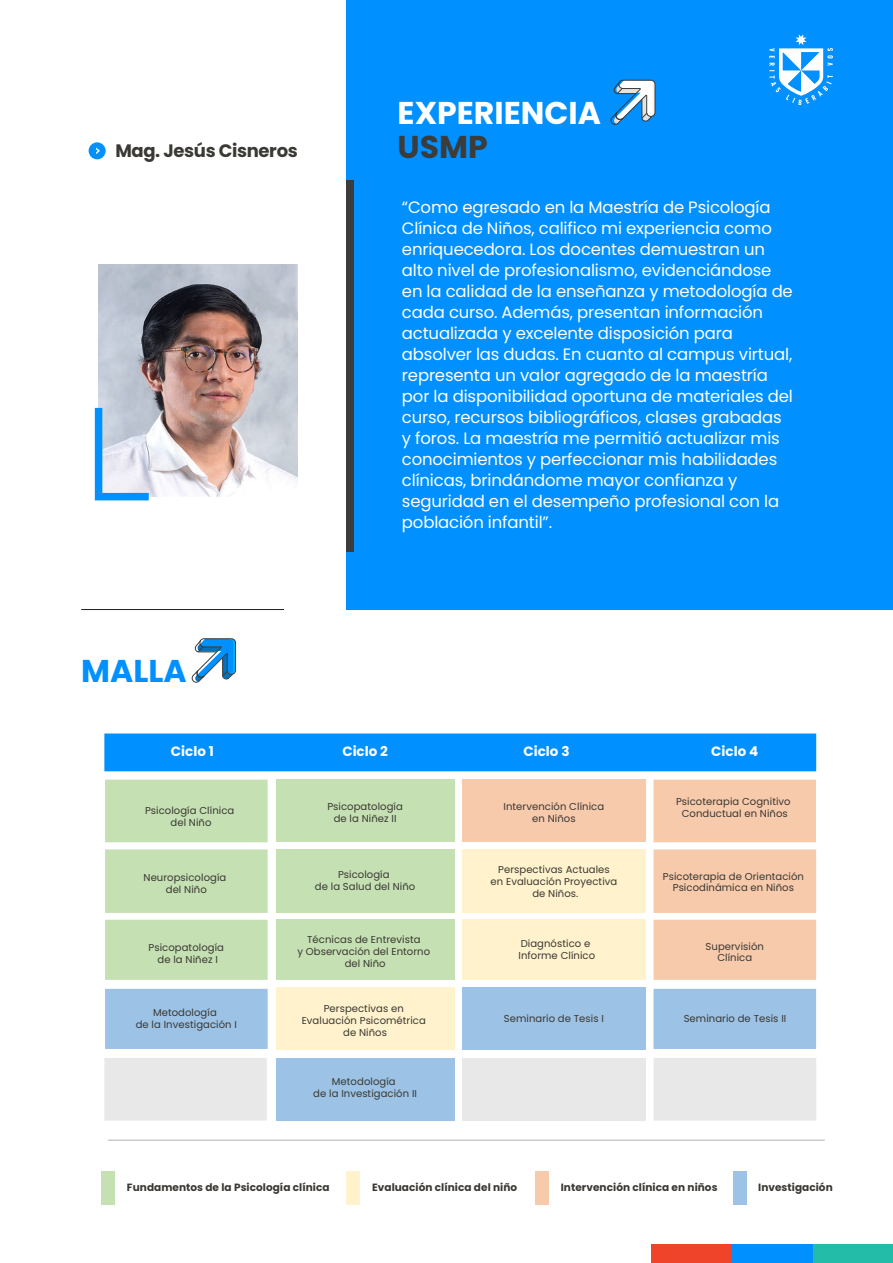
<style>
.page{position:relative;width:893px;height:1263px;background:#fff}
.page>*{position:absolute;margin:0;border:0;box-sizing:border-box;transform-origin:0 0}
.t1{font:700 31.5px "Poppins";color:#fff}
.t2{font:700 31.5px "Poppins";color:#0090ff}
.t3{font:700 31.5px "Poppins";color:#3c3c3b}
.t4{font:700 18px "Poppins";letter-spacing:-.02em;color:#3b3933}
.t5{font:16.5px/21px "Poppins";letter-spacing:-.01em;color:#fff}
.t6{font:700 13.5px "Poppins";color:#fff}
.t7{font:700 10.5px "Poppins";letter-spacing:.005em;color:#3a3832}
.t8{font:10.05px/12px "Poppins";letter-spacing:.005em;color:#3a3832;text-align:center}
</style>
<div class="page">
<img style="left:99px;top:265px;width:198px;height:232px">
<svg style="left:191px;top:638px;width:45px;height:45px"></svg>
<div style="left:346px;top:0;width:547px;height:609px;background:#0090ff"></div>
<div style="left:652px;top:1245px;width:80px;height:18px;background:#ef4429"></div>
<div style="left:812px;top:1245px;width:81px;height:18px;background:#22bca8"></div>
<div style="left:732px;top:1245px;width:80px;height:18px;background:#0090ff"></div>
<div style="left:104px;top:733px;width:712px;height:38px;background:#0090ff"></div>
<div style="left:105px;top:780px;width:163px;height:62px;background:#c5e0b3"></div>
<div style="left:462px;top:780px;width:184px;height:62px;background:#f7caac"></div>
<div style="left:276px;top:780px;width:179px;height:62px;background:#c5e0b3"></div>
<div style="left:653px;top:780px;width:163px;height:63px;background:#f7caac"></div>
<div style="left:462px;top:849px;width:184px;height:64px;background:#fff2cc"></div>
<div style="left:276px;top:849px;width:179px;height:64px;background:#c5e0b3"></div>
<div style="left:105px;top:920px;width:163px;height:60px;background:#c5e0b3"></div>
<div style="left:105px;top:989px;width:163px;height:60px;background:#9cc2e5"></div>
<div style="left:105px;top:849px;width:163px;height:64px;background:#c5e0b3"></div>
<div style="left:653px;top:920px;width:163px;height:60px;background:#f7caac"></div>
<div style="left:653px;top:989px;width:163px;height:60px;background:#9cc2e5"></div>
<div style="left:653px;top:849px;width:163px;height:64px;background:#f7caac"></div>
<div style="left:462px;top:920px;width:184px;height:60px;background:#fff2cc"></div>
<div style="left:276px;top:920px;width:179px;height:60px;background:#c5e0b3"></div>
<div style="left:654px;top:1058px;width:162px;height:62px;background:#e8e8e8"></div>
<div style="left:462px;top:987px;width:184px;height:63px;background:#9cc2e5"></div>
<div style="left:462px;top:1058px;width:184px;height:62px;background:#e8e8e8"></div>
<div style="left:276px;top:987px;width:179px;height:63px;background:#fff2cc"></div>
<div style="left:104px;top:1058px;width:163px;height:62px;background:#e8e8e8"></div>
<div style="left:276px;top:1058px;width:179px;height:62px;background:#9cc2e5"></div>
<div style="left:733px;top:1171px;width:14px;height:33px;background:#9cc2e5"></div>
<div style="left:535px;top:1171px;width:14px;height:33px;background:#f7caac"></div>
<div style="left:346px;top:1171px;width:14px;height:33px;background:#fff2cc"></div>
<div style="left:101px;top:1171px;width:14px;height:33px;background:#c5e0b3"></div>
<div style="left:89px;top:142px;width:17px;height:17px;background:#0090ff;border-radius:50%"></div>
<svg style="left:96px;top:148px;width:4px;height:6px"></svg>
<hr style="left:108px;top:1140px;width:717px;height:1px;background:#b1b1b1">
<div style="left:346px;top:180px;width:8px;height:372px;background:#3c3c3b"></div>
<svg style="left:769px;top:34px;width:64px;height:71px"></svg>
<svg style="left:610px;top:79px;width:46px;height:46px"></svg>
<svg style="left:94px;top:400px;width:62px;height:101px"></svg>
<hr style="left:81px;top:609px;width:203px;height:1px;background:#212121">
<p class="t4" style="left:115px;top:140px;width:184px">Mag. Jesús Cisneros</p>
<h1 class="t2" style="left:81px;top:653px;width:107px">MALLA</h1>
<h1 class="t1" style="left:398px;top:95px;width:205px">EXPERIENCIA</h1>
<h1 class="t3" style="left:398px;top:128px;width:92px">USMP</h1>
<p class="t5" style="left:402px;top:197px;width:392px">“Como egresado en la Maestría de Psicología Clínica de Niños, califico mi experiencia como enriquecedora. Los docentes demuestran un alto nivel de profesionalismo, evidenciándose en la calidad de la enseñanza y metodología de cada curso. Además, presentan información actualizada y excelente disposición para absolver las dudas. En cuanto al campus virtual, representa un valor agregado de la maestría por la disponibilidad oportuna de materiales del curso, recursos bibliográficos, clases grabadas y foros. La maestría me permitió actualizar mis conocimientos y perfeccionar mis habilidades clínicas, brindándome mayor confianza y seguridad en el desempeño profesional con la población infantil”.</p>
<p class="t6" style="left:171px;top:744px;width:44px">Ciclo 1</p>
<p class="t6" style="left:342px;top:744px;width:47px">Ciclo 2</p>
<p class="t6" style="left:523px;top:744px;width:48px">Ciclo 3</p>
<p class="t6" style="left:711px;top:744px;width:49px">Ciclo 4</p>
<p class="t8" style="left:145px;top:804px;width:91px">Psicología Clínica del Niño</p>
<p class="t8" style="left:327px;top:801px;width:77px">Psicopatología de la Niñez II</p>
<p class="t8" style="left:504px;top:801px;width:102px">Intervención Clínica en Niños</p>
<p class="t8" style="left:676px;top:795px;width:116px">Psicoterapia Cognitivo<br>Conductual en Niños</p>
<p class="t8" style="left:144px;top:872px;width:84px">Neuropsicología del Niño</p>
<p class="t8" style="left:315px;top:868px;width:102px">Psicología<br>de la Salud del Niño</p>
<p class="t8" style="left:491px;top:864px;width:128px">Perspectivas Actuales en Evaluación Proyectiva de Niños.</p>
<p class="t8" style="left:663px;top:870px;width:143px">Psicoterapia de Orientación<br>Psicodinámica en Niños</p>
<p class="t8" style="left:149px;top:941px;width:77px">Psicopatología de la Niñez I</p>
<p class="t8" style="left:136px;top:1006px;width:103px">Metodología<br>de la Investigación I</p>
<p class="t8" style="left:297px;top:933px;width:134px">Técnicas de Entrevista<br>y Observación del Entorno del Niño</p>
<p class="t8" style="left:302px;top:1002px;width:126px">Perspectivas en<br>Evaluación Psicométrica de Niños</p>
<p class="t8" style="left:519px;top:938px;width:78px;text-align:left">Diagnóstico e<br>Informe Clínico</p>
<p class="t8" style="left:705px;top:940px;width:60px">Supervisión<br>Clínica</p>
<p class="t8" style="left:504px;top:1012px;width:102px">Seminario de Tesis I</p>
<p class="t8" style="left:684px;top:1012px;width:104px">Seminario de Tesis II</p>
<p class="t8" style="left:313px;top:1076px;width:105px">Metodología<br>de la Investigación II</p>
<p class="t7" style="left:127px;top:1181px;width:204px">Fundamentos de la Psicología clínica</p>
<p class="t7" style="left:372px;top:1181px;width:147px">Evaluación clínica del niño</p>
<p class="t7" style="left:561px;top:1181px;width:158px">Intervención clínica en niños</p>
<p class="t7" style="left:758px;top:1181px;width:76px">Investigación</p>
</div>
